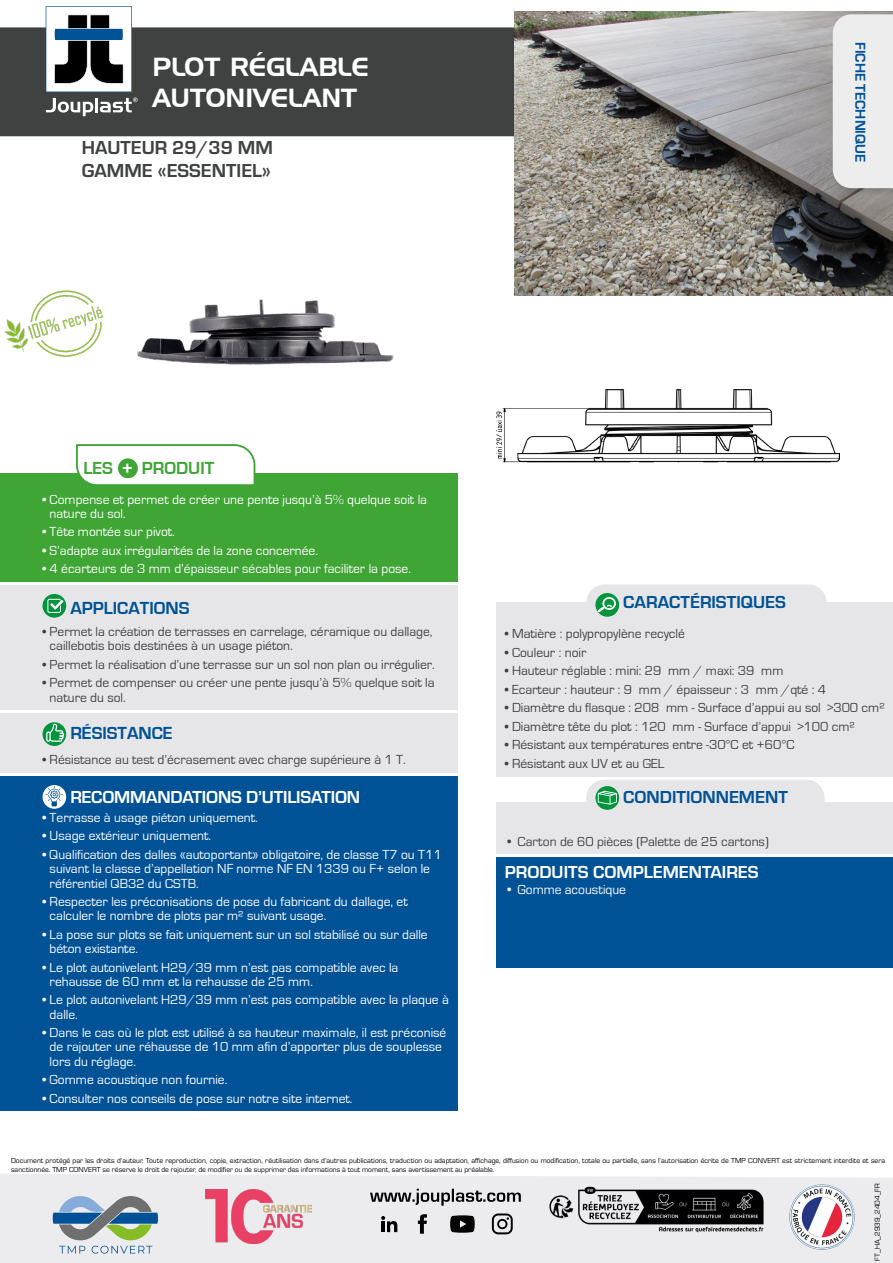
<style>
.page{position:relative;width:893px;height:1263px;background:#fff}
.page>*{position:absolute;margin:0;border:0;box-sizing:border-box;transform-origin:0 0}
.t1{font:25.5px/30.6px "Handel Gothic BT";color:#fff}
.t2{font:700 19.5px/23.4px "Eurostile";color:#404141}
.t3{font:700 18px "Eurostile";letter-spacing:-.005em;color:#fff}
.t4{font:700 18px "Eurostile";color:#005297}
.t5{font:700 18px "Eurostile";color:#005297}
.t6{font:700 18px "Eurostile";color:#3fa535}
.t7{font:700 14.7px "Eurostile";color:#005297}
.t8{font:13.5px/14.2px "Eurostile";color:#fff}
.t9{font:13.5px/14.2px "Eurostile";color:#404141}
.t10{font:13.5px "Eurostile";color:#404141}
.t11{font:13.5px "Eurostile";color:#fff}
.t12{font:7.5px/9px "Eurostile";color:#000}
.s1{color:#fff}
</style>
<div class="page">
<div style="left:0;top:1174px;width:893px;height:89px;background:#ececee"></div>
<div style="left:0;top:27px;width:514px;height:109px;background:#404141"></div>
<svg style="left:53px;top:1196px;width:105px;height:44px;background:#8aa3a8"></svg>
<svg style="left:59px;top:1246px;width:26px;height:7px"></svg>
<svg style="left:92px;top:1246px;width:60px;height:7px"></svg>
<img style="left:789px;top:1184px;width:66px;height:66px">
<img style="left:205px;top:1189px;width:106px;height:54px">
<svg style="left:370px;top:1189px;width:151px;height:16px;background:#a4a4a5"></svg>
<svg style="left:450px;top:1215px;width:25px;height:18px"></svg>
<svg style="left:381px;top:1216px;width:16px;height:16px"></svg>
<svg style="left:418px;top:1214px;width:9px;height:20px"></svg>
<svg style="left:492px;top:1213px;width:21px;height:21px"></svg>
<img style="left:514px;top:12px;width:379px;height:284px">
<div style="left:830px;top:13px;width:63px;height:184px;background:#000;opacity:.15"></div>
<div style="left:833px;top:14px;width:60px;height:174px;background:#ededed"></div>
<img style="left:496px;top:389px;width:343px;height:74px">
<svg style="left:46px;top:6px;width:92px;height:110px"></svg>
<img style="left:4px;top:290px;width:99px;height:67px">
<img style="left:137px;top:299px;width:257px;height:66px">
<img style="left:534px;top:1180px;width:245px;height:59px">
<div style="left:0;top:473px;width:458px;height:109px;background:#3fa535"></div>
<div style="left:0;top:585px;width:458px;height:125px;background:#e6e6e8"></div>
<svg style="left:43px;top:594px;width:23px;height:24px"></svg>
<svg style="left:47px;top:599px;width:16px;height:14px"></svg>
<div style="left:0;top:714px;width:458px;height:59px;background:#e6e6e8"></div>
<div style="left:43px;top:722px;width:23px;height:24px;background:#00943c;border-radius:50%"></div>
<svg style="left:46px;top:722px;width:19px;height:20px"></svg>
<div style="left:0;top:776px;width:458px;height:335px;background:#005297"></div>
<svg style="left:43px;top:785px;width:23px;height:24px"></svg>
<svg style="left:46px;top:786px;width:17px;height:20px"></svg>
<svg style="left:76px;top:444px;width:180px;height:41px"></svg>
<div style="left:118px;top:458px;width:20px;height:20px;background:#3fa535;border-radius:50%"></div>
<div style="left:496px;top:602px;width:397px;height:174px;background:#e6e6e8"></div>
<div style="left:586px;top:584px;width:240px;height:37px;background:#e6e6e8;border-radius:18px"></div>
<svg style="left:595px;top:593px;width:24px;height:24px"></svg>
<svg style="left:598px;top:597px;width:18px;height:15px"></svg>
<div style="left:496px;top:802px;width:397px;height:52px;background:#e6e6e8"></div>
<div style="left:586px;top:780px;width:239px;height:41px;background:#e6e6e8;border-radius:18px"></div>
<svg style="left:595px;top:786px;width:24px;height:24px"></svg>
<svg style="left:598px;top:791px;width:19px;height:14px"></svg>
<div style="left:496px;top:858px;width:397px;height:110px;background:#005297"></div>
<h1 class="t1" style="left:152px;top:52px;width:218px">PLOT RÉGLABLE<br>AUTONIVELANT</h1>
<h2 class="t2" style="left:82px;top:134px;width:192px">HAUTEUR 29/39 MM<br>GAMME «ESSENTIEL»</h2>
<p class="t7" style="left:871px;top:42px;width:122px;rotate:90deg">FICHE TECHNIQUE</p>
<h3 class="t6" style="left:83px;top:459px;width:132px">LES <span class="s1">+</span> PRODUIT</h3>
<p class="t8" style="left:50px;top:492px;width:379px;text-indent:-7px">• Compense et permet de créer une pente jusqu’à 5% quelque soit la nature du sol.</p>
<p class="t8" style="left:43px;top:525px;width:134px">• Tête montée sur pivot.</p>
<p class="t8" style="left:43px;top:543px;width:277px">• S’adapte aux irrégularités de la zone concernée.</p>
<p class="t8" style="left:43px;top:562px;width:370px">• 4 écarteurs de 3 mm d’épaisseur sécables pour faciliter la pose.</p>
<h3 class="t5" style="left:70px;top:598px;width:121px">APPLICATIONS</h3>
<p class="t9" style="left:50px;top:625px;width:384px;text-indent:-7px">• Permet la création de terrasses en carrelage, céramique ou dallage, caillebotis bois destinées à un usage piéton.</p>
<p class="t9" style="left:43px;top:658px;width:394px">• Permet la réalisation d’une terrasse sur un sol non plan ou irrégulier.</p>
<p class="t9" style="left:50px;top:676px;width:386px;text-indent:-7px">• Permet de compenser ou créer une pente jusqu’à 5% quelque soit la nature du sol.</p>
<h3 class="t5" style="left:70px;top:723px;width:104px">RÉSISTANCE</h3>
<p class="t9" style="left:43px;top:753px;width:365px">• Résistance au test d’écrasement avec charge supérieure à 1 T.</p>
<h3 class="t3" style="left:70px;top:784px;width:291px">RECOMMANDATIONS D’UTILISATION</h3>
<p class="t8" style="left:43px;top:811px;width:217px">• Terrasse à usage piéton uniquement.</p>
<p class="t8" style="left:43px;top:829px;width:170px">• Usage extérieur uniquement.</p>
<p class="t8" style="left:50px;top:848px;width:393px;text-indent:-7px">• Qualification des dalles «autoportant» obligatoire, de classe T7 ou T11 suivant la classe d’appellation NF norme NF EN 1339 ou F+ selon le référentiel QB32 du CSTB.</p>
<p class="t8" style="left:50px;top:895px;width:360px;text-indent:-7px">• Respecter les préconisations de pose du fabricant du dallage, et calculer le nombre de plots par m² suivant usage.</p>
<p class="t8" style="left:50px;top:927px;width:380px;text-indent:-7px">• La pose sur plots se fait uniquement sur un sol stabilisé ou sur dalle béton existante.</p>
<p class="t8" style="left:50px;top:960px;width:350px;text-indent:-7px">• Le plot autonivelant H29/39 mm n’est pas compatible avec la rehausse de 60 mm et la rehausse de 25 mm.</p>
<p class="t8" style="left:50px;top:993px;width:401px;text-indent:-7px">• Le plot autonivelant H29/39 mm n’est pas compatible avec la plaque à dalle.</p>
<p class="t8" style="left:50px;top:1026px;width:398px;text-indent:-7px">• Dans le cas où le plot est utilisé à sa hauteur maximale, il est préconisé de rajouter une réhausse de 10 mm afin d’apporter plus de souplesse lors du réglage.</p>
<p class="t8" style="left:43px;top:1073px;width:186px">• Gomme acoustique non fournie.</p>
<p class="t8" style="left:43px;top:1091px;width:311px">• Consulter nos conseils de pose sur notre site internet.</p>
<h3 class="t4" style="left:623px;top:589px;width:164px">CARACTÉRISTIQUES</h3>
<p class="t9" style="left:505px;top:627px;width:181px">• Matière : polypropylène recyclé</p>
<p class="t9" style="left:505px;top:645px;width:83px">• Couleur : noir</p>
<p class="t9" style="left:505px;top:664px;width:280px">• Hauteur réglable : mini: 29 mm / maxi: 39 mm</p>
<p class="t9" style="left:505px;top:682px;width:323px">• Ecarteur : hauteur : 9 mm / épaisseur : 3 mm /qté : 4</p>
<p class="t9" style="left:505px;top:701px;width:381px">• Diamètre du flasque : 208 mm - Surface d’appui au sol &gt;300 cm²</p>
<p class="t9" style="left:505px;top:719px;width:352px">• Diamètre tête du plot : 120 mm - Surface d’appui &gt;100 cm²</p>
<p class="t9" style="left:505px;top:738px;width:291px">• Résistant aux températures entre -30°C et +60°C</p>
<p class="t9" style="left:505px;top:756px;width:161px">• Résistant aux UV et au GEL</p>
<h3 class="t4" style="left:623px;top:784px;width:166px">CONDITIONNEMENT</h3>
<p class="t10" style="left:505px;top:832px;width:265px">• Carton de 60 pièces (Palette de 25 cartons)</p>
<h3 class="t3" style="left:505px;top:859px;width:255px">PRODUITS COMPLEMENTAIRES</h3>
<p class="t11" style="left:505px;top:881px;width:122px">• Gomme acoustique</p>
<p class="t12" style="left:11px;top:1156px;width:875px">Document protégé par les droits d’auteur. Toute reproduction, copie, extraction, réutilisation dans d’autres publications, traduction ou adaptation, affichage, diffusion ou modification, totale ou partielle, sans l’autorisation écrite de TMP CONVERT est strictement interdite et sera sanctionnée. TMP CONVERT se réserve le droit de rajouter, de modifier ou de supprimer des informations à tout moment, sans avertissement au préalable.</p>
<p class="t12" style="left:872px;top:1261px;width:79px;rotate:-90deg">FT_HA_2939_2404_FR</p>
</div>
